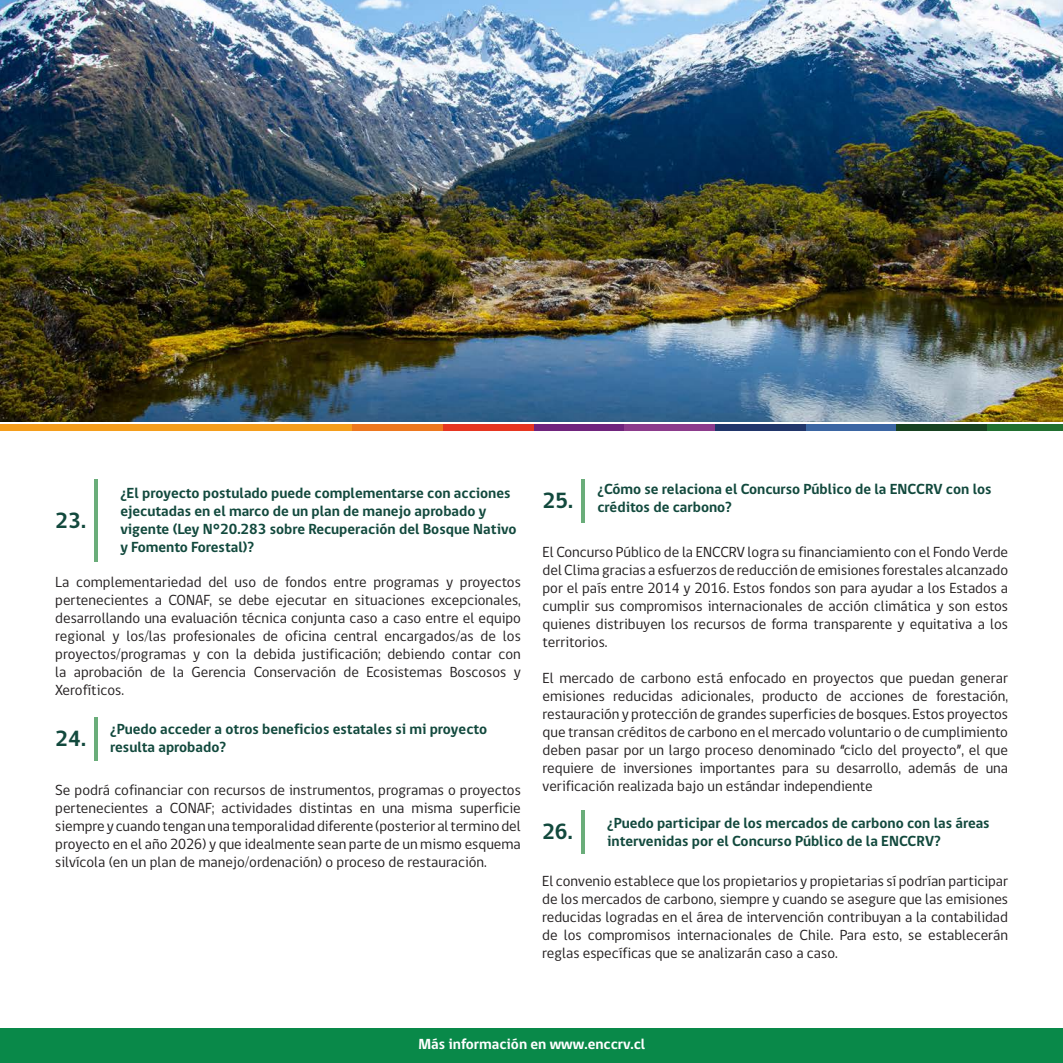
<style>
.page{position:relative;width:1063px;height:1063px;background:#fff}
.page>*{position:absolute;margin:0;border:0;box-sizing:border-box;transform-origin:0 0}
.t1{font:700 22.5px "gob CL";color:#12493d}
.Párrafo{font:15px/18px "gob CL";color:#231f20;text-align:justify}
.pregunta{font:700 15px/18px "gob CL";color:#12493d}
.t2{font:700 15px "gob CL";color:#fff}
</style>
<div class="page">
<div style="left:0;top:1028px;width:1063px;height:35px;background:#098949"></div>
<img style="left:0;top:0;width:1063px;height:421px">
<div style="left:0;top:425px;width:352px;height:6px;background:#f59e1c"></div>
<div style="left:352px;top:425px;width:91px;height:6px;background:#ed781f"></div>
<div style="left:443px;top:425px;width:91px;height:6px;background:#e63621"></div>
<div style="left:534px;top:425px;width:90px;height:6px;background:#70247d"></div>
<div style="left:624px;top:425px;width:91px;height:6px;background:#8c3b8c"></div>
<div style="left:715px;top:425px;width:91px;height:6px;background:#21366b"></div>
<div style="left:806px;top:425px;width:91px;height:6px;background:#3b66a3"></div>
<div style="left:897px;top:425px;width:90px;height:6px;background:#174221"></div>
<div style="left:987px;top:425px;width:76px;height:6px;background:#217030"></div>
<hr style="left:582px;top:479px;width:3px;height:44px;background:#6aad7a">
<hr style="left:581px;top:810px;width:4px;height:44px;background:#6aad7a">
<hr style="left:95px;top:479px;width:3px;height:83px;background:#6aad7a">
<hr style="left:95px;top:717px;width:3px;height:44px;background:#6aad7a">
<p class="pregunta" style="left:120px;top:485px;width:398px">¿El proyecto postulado puede complementarse con acciones ejecutadas en el marco de un plan de manejo aprobado y vigente (Ley N°20.283 sobre Recuperación del Bosque Nativo y Fomento Forestal)?</p>
<p class="Párrafo" style="left:55px;top:573px;width:467px">La complementariedad del uso de fondos entre programas y proyectos pertenecientes a CONAF, se debe ejecutar en situaciones excepcionales, desarrollando una evaluación técnica conjunta caso a caso entre el equipo regional y los/las profesionales de oficina central encargados/as de los proyectos/programas y con la debida justificación; debiendo contar con la aprobación de la Gerencia Conservación de Ecosistemas Boscosos y Xerofíticos.</p>
<p class="t1" style="left:55px;top:723px;width:32px">24.</p>
<p class="pregunta" style="left:110px;top:720px;width:378px">¿Puedo acceder a otros beneficios estatales si mi proyecto resulta aprobado?</p>
<p class="Párrafo" style="left:55px;top:781px;width:467px">Se podrá cofinanciar con recursos de instrumentos, programas o proyectos pertenecientes a CONAF; actividades distintas en una misma superficie siempre y cuando tengan una temporalidad diferente (posterior al termino del proyecto en el año 2026) y que idealmente sean parte de un mismo esquema silvícola (en un plan de manejo/ordenación) o proceso de restauración.</p>
<p class="t1" style="left:55px;top:505px;width:32px">23.</p>
<p class="t1" style="left:543px;top:485px;width:32px">25.</p>
<p class="pregunta" style="left:598px;top:480px;width:396px">¿Cómo se relaciona el Concurso Público de la ENCCRV con los créditos de carbono?</p>
<p class="Párrafo" style="left:543px;top:543px;width:467px">El Concurso Público de la ENCCRV logra su financiamiento con el Fondo Verde del Clima gracias a esfuerzos de reducción de emisiones forestales alcanzado por el país entre 2014 y 2016. Estos fondos son para ayudar a los Estados a cumplir sus compromisos internacionales de acción climática y son estos quienes distribuyen los recursos de forma transparente y equitativa a los territorios.</p>
<p class="Párrafo" style="left:543px;top:669px;width:467px">El mercado de carbono está enfocado en proyectos que puedan generar emisiones reducidas adicionales, producto de acciones de forestación, restauración y protección de grandes superficies de bosques. Estos proyectos que transan créditos de carbono en el mercado voluntario o de cumplimiento deben pasar por un largo proceso denominado “ciclo del proyecto”, el que requiere de inversiones importantes para su desarrollo, además de una verificación realizada bajo un estándar independiente</p>
<p class="t1" style="left:542px;top:816px;width:32px">26.</p>
<p class="pregunta" style="left:607px;top:814px;width:384px">¿Puedo participar de los mercados de carbono con las áreas intervenidas por el Concurso Público de la ENCCRV?</p>
<p class="Párrafo" style="left:542px;top:872px;width:468px">El convenio establece que los propietarios y propietarias sí podrían participar de los mercados de carbono, siempre y cuando se asegure que las emisiones reducidas logradas en el área de intervención contribuyan a la contabilidad de los compromisos internacionales de Chile. Para esto, se establecerán reglas específicas que se analizarán caso a caso.</p>
<p class="t2" style="left:418px;top:1034px;width:228px">Más información en www.enccrv.cl</p>
</div>
